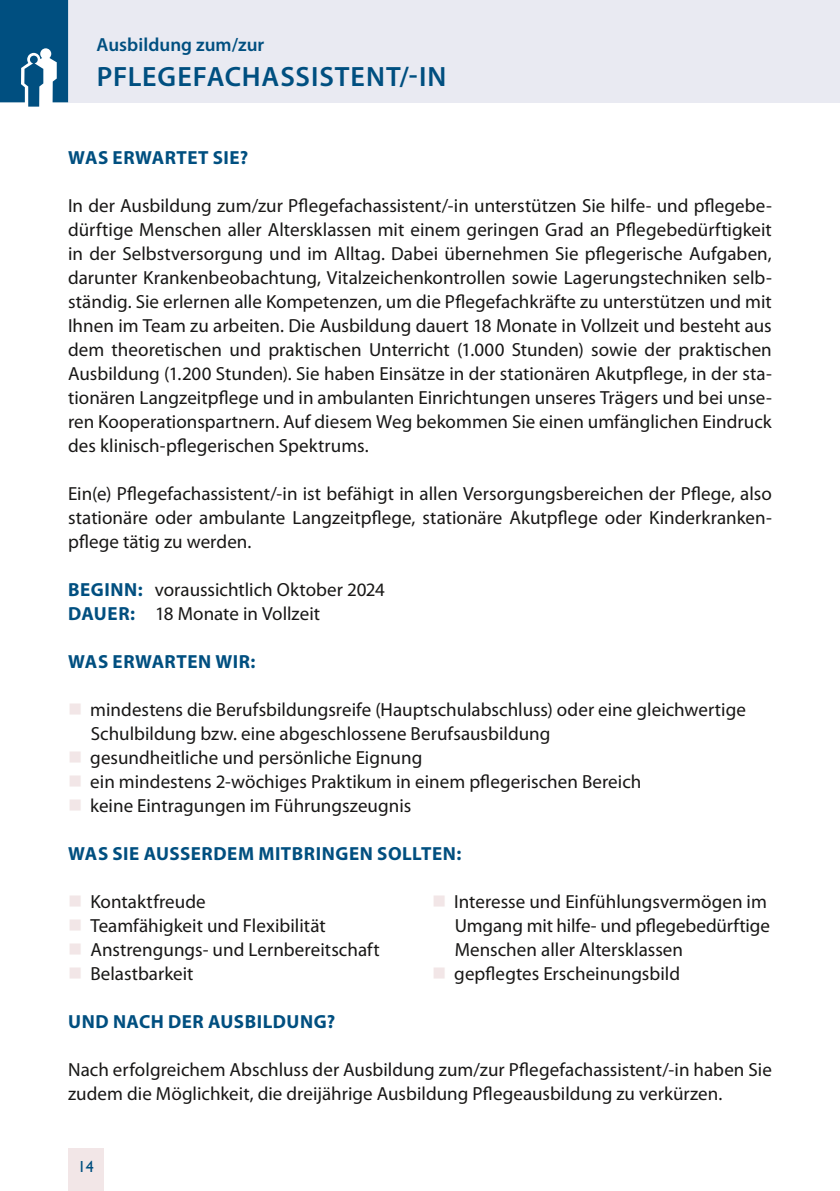
<style>
.page{position:relative;width:840px;height:1191px;background:#fff}
.page>*{position:absolute;margin:0;border:0;box-sizing:border-box;transform-origin:0 0}
.t1{font:600 28px "Myriad Pro";letter-spacing:.03em;color:#004f80}
.t2{font:19px/24px "Myriad Pro";color:#181716}
.t3{font:700 19px "Myriad Pro";letter-spacing:.03em;color:#004f80}
.t4{font:600 19px "Myriad Pro";color:#004f80}
.t5{font:16px "Gill Sans";color:#004f80}
.s1{font-weight:700;color:#004f80}
</style>
<div class="page">
<div style="left:68px;top:0;width:771px;height:102px;background:#e9eaf2"></div>
<svg style="left:0;top:0;width:68px;height:107px;background:#286b94"></svg>
<div style="left:68px;top:1148px;width:35px;height:43px;background:#f2e6e7"></div>
<p class="t4" style="left:96px;top:35px;width:169px">Ausbildung zum/zur</p>
<h1 class="t1" style="left:97px;top:63px;width:351px">PflegefAchAssistent/-in</h1>
<p class="t3" style="left:68px;top:148px;width:181px">WAS ERWARTET SIE?</p>
<p class="t2" style="left:68px;top:195px;width:705px;text-align:justify">In der Ausbildung zum/zur Pflegefachassistent/-in unterstützen Sie hilfe- und pflegebe&shy;dürftige Menschen aller Altersklassen mit einem geringen Grad an Pflegebedürftigkeit in der Selbstversorgung und im Alltag. Dabei übernehmen Sie pflegerische Aufgaben, darunter Krankenbeobachtung, Vitalzeichenkontrollen sowie Lagerungstechniken selb&shy;ständig. Sie erlernen alle Kompetenzen, um die Pflegefachkräfte zu unterstützen und mit Ihnen im Team zu arbeiten. Die Ausbildung dauert 18 Monate in Vollzeit und besteht aus dem theoretischen und praktischen Unterricht (1.000 Stunden) sowie der praktischen Ausbildung (1.200 Stunden). Sie haben Einsätze in der stationären Akutpflege, in der sta&shy;tionären Langzeitpflege und in ambulanten Einrichtungen unseres Trägers und bei unse&shy;ren Kooperationspartnern. Auf diesem Weg bekommen Sie einen umfänglichen Eindruck des klinisch-pflegerischen Spektrums.</p>
<p class="t2" style="left:68px;top:483px;width:705px;text-align:justify">Ein(e) Pflegefachassistent/-in ist befähigt in allen Versorgungsbereichen der Pflege, also stationäre oder ambulante Langzeitpflege, stationäre Akutpflege oder Kinderkranken&shy;pflege tätig zu werden.</p>
<p class="t2" style="left:68px;top:579px;width:318px"><span class="s1">BEGINN:</span> voraussichtlich Oktober 2024<br><span class="s1">DAUER:</span> 18 Monate in Vollzeit</p>
<p class="t3" style="left:68px;top:652px;width:189px">WAS ERWARTEN WIR:</p>
<p class="t2" style="left:90px;top:699px;width:656px">mindestens die Berufsbildungsreife (Hauptschulabschluss) oder eine gleichwertige Schulbildung bzw. eine abgeschlossene Berufsausbildung<br>gesundheitliche und persönliche Eignung<br>ein mindestens 2-wöchiges Praktikum in einem pflegerischen Bereich<br>keine Eintragungen im Führungszeugnis</p>
<p class="t3" style="left:68px;top:844px;width:394px">WAS SIE AUSSERDEM MITBRINGEN SOLLTEN:</p>
<p class="t2" style="left:454px;top:891px;width:317px">Interesse und Einfühlungsvermögen im Umgang mit hilfe- und pflegebedürftige Menschen aller Altersklassen gepflegtes Erscheinungsbild</p>
<p class="t2" style="left:90px;top:891px;width:290px">Kontaktfreude<br>Teamfähigkeit und Flexibilität<br>Anstrengungs- und Lernbereitschaft<br>Belastbarkeit</p>
<p class="t3" style="left:68px;top:1012px;width:268px">UND NACH DER AUSBILDUNG?</p>
<p class="t2" style="left:68px;top:1059px;width:704px">Nach erfolgreichem Abschluss der Ausbildung zum/zur Pflegefachassistent/-in haben Sie zudem die Möglichkeit, die dreijährige Ausbildung Pflegeausbildung zu verkürzen.</p>
<p class="t5" style="left:78px;top:1157px;width:18px">14</p>
</div>
